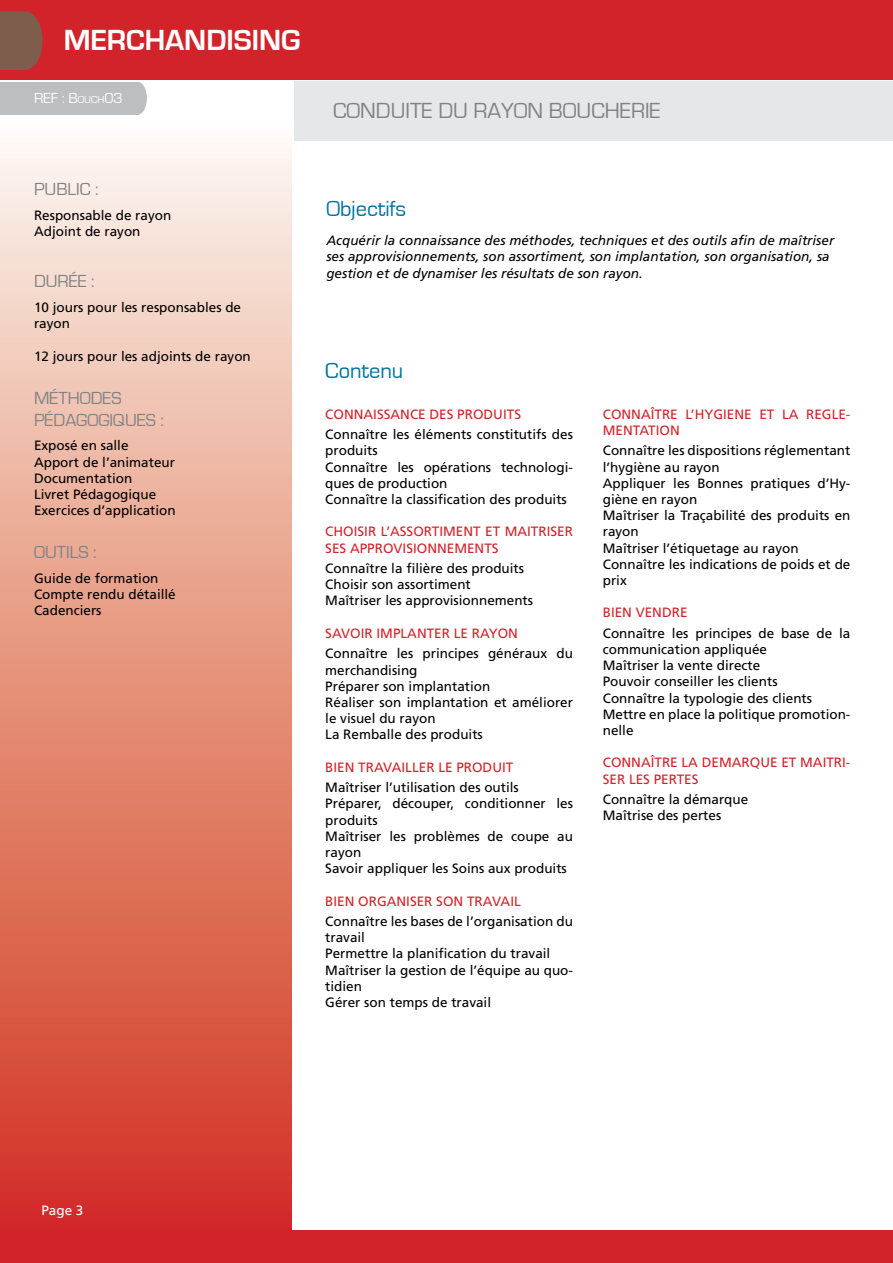
<style>
.page{position:relative;width:893px;height:1263px;background:#fff}
.page>*{position:absolute;margin:0;border:0;box-sizing:border-box;transform-origin:0 0}
.t1{font:700 30px "Eurostile";color:#fff}
.t2{font:22.5px "Eurostile";color:#808285}
.t3{font:22.5px "Eurostile";color:#00749f}
.t4{font:18px/21.6px "Eurostile";color:#808285}
.t5{font:15px "Eurostile";color:#fff}
.t6{font:13.5px/16.2px "Frutiger";color:#000}
.t7{font:13.5px/16.2px "Frutiger";color:#d2232a}
.t8{font:italic 13.5px/16.2px "Frutiger";color:#000}
.t9{font:13.5px "Frutiger";color:#fff}
.s1{font-size:10.5px}
.s2{font-style:inherit}
</style>
<div class="page">
<div style="left:0;top:0;width:893px;height:79px;background:#d2232a"></div>
<svg style="left:0;top:146px;width:292px;height:1083px;background:#e5917f"></svg>
<div style="left:0;top:1229px;width:893px;height:34px;background:#d2232a"></div>
<svg style="left:0;top:11px;width:43px;height:59px;background:#865649"></svg>
<div style="left:295px;top:81px;width:598px;height:59px;background:#e6e7e8"></div>
<div style="left:0;top:82px;width:139px;height:33px;background:#bcbec0"></div>
<div style="left:129px;top:82px;width:18px;height:33px;background:#bcbec0;border-radius:50%"></div>
<h1 class="t1" style="left:64px;top:24px;width:238px">MERCHANDISING</h1>
<p class="t5" style="left:34px;top:90px;width:90px">REF : B<span class="s1">OUCH</span><span class="s2">03</span></p>
<h2 class="t2" style="left:333px;top:99px;width:329px">CONDUITE DU RAYON BOUCHERIE</h2>
<h3 class="t4" style="left:34px;top:178px;width:66px">PUBLIC :</h3>
<p class="t6" style="left:34px;top:207px;width:139px">Responsable de rayon<br>Adjoint de rayon</p>
<h3 class="t4" style="left:34px;top:271px;width:62px">DURÉE :</h3>
<p class="t6" style="left:34px;top:299px;width:209px">10 jours pour les responsables de rayon</p>
<p class="t6" style="left:34px;top:348px;width:218px">12 jours pour les adjoints de rayon</p>
<h3 class="t4" style="left:34px;top:388px;width:131px">MÉTHODES<br>PÉDAGOGIQUES :</h3>
<p class="t6" style="left:34px;top:437px;width:143px">Exposé en salle<br>Apport de l’animateur<br>Documentation<br>Livret Pédagogique<br>Exercices d’application</p>
<h3 class="t4" style="left:34px;top:542px;width:64px">OUTILS :</h3>
<p class="t6" style="left:34px;top:570px;width:143px">Guide de formation<br>Compte rendu détaillé<br>Cadenciers</p>
<h2 class="t3" style="left:326px;top:197px;width:81px">Objectifs</h2>
<p class="t8" style="left:326px;top:232px;width:509px">Acquérir la connaissance des méthodes, techniques et des outils afin de maîtriser ses approvisionnements, son assortiment, son implantation, son organisation, sa gestion et de dynamiser les résultats de son rayon.</p>
<h2 class="t3" style="left:325px;top:358px;width:80px">Contenu</h2>
<p class="t7" style="left:325px;top:406px;width:197px">CONNAISSANCE DES PRODUITS</p>
<p class="t6" style="left:325px;top:426px;width:249px">Connaître les éléments constitutifs des produits<br>Connaître les opérations technologi&shy;ques de production<br>Connaître la classification des produits</p>
<p class="t7" style="left:325px;top:523px;width:249px">CHOISIR L’ASSORTIMENT ET MAITRISER<br>SES APPROVISIONNEMENTS</p>
<p class="t6" style="left:325px;top:560px;width:209px">Connaître la filière des produits<br>Choisir son assortiment<br>Maîtriser les approvisionnements</p>
<p class="t7" style="left:325px;top:625px;width:194px">SAVOIR IMPLANTER LE RAYON</p>
<p class="t6" style="left:325px;top:645px;width:249px">Connaître les principes généraux du merchandising<br>Préparer son implantation<br>Réaliser son implantation et améliorer le visuel du rayon<br>La Remballe des produits</p>
<p class="t7" style="left:325px;top:759px;width:190px">BIEN TRAVAILLER LE PRODUIT</p>
<p class="t6" style="left:325px;top:779px;width:249px">Maîtriser l’utilisation des outils<br>Préparer, découper, conditionner les produits<br>Maîtriser les problèmes de coupe au rayon<br>Savoir appliquer les Soins aux produits</p>
<p class="t7" style="left:325px;top:893px;width:197px">BIEN ORGANISER SON TRAVAIL</p>
<p class="t6" style="left:325px;top:913px;width:249px">Connaître les bases de l’organisation du travail<br>Permettre la planification du travail<br>Maîtriser la gestion de l’équipe au quo&shy;tidien<br>Gérer son temps de travail</p>
<p class="t7" style="left:603px;top:406px;width:249px">CONNAÎTRE L’HYGIENE ET LA REGLE-<br>MENTATION</p>
<p class="t6" style="left:603px;top:442px;width:249px">Connaître les dispositions réglementant l’hygiène au rayon<br>Appliquer les Bonnes pratiques d’Hy&shy;giène en rayon<br>Maîtriser la Traçabilité des produits en rayon<br>Maîtriser l’étiquetage au rayon<br>Connaître les indications de poids et de prix</p>
<p class="t7" style="left:603px;top:604px;width:86px">BIEN VENDRE</p>
<p class="t6" style="left:603px;top:625px;width:249px">Connaître les principes de base de la communication appliquée<br>Maîtriser la vente directe<br>Pouvoir conseiller les clients<br>Connaître la typologie des clients<br>Mettre en place la politique promotion&shy;nelle</p>
<p class="t7" style="left:603px;top:754px;width:249px">CONNAÎTRE LA DEMARQUE ET MAITRI-<br>SER LES PERTES</p>
<p class="t6" style="left:603px;top:791px;width:147px">Connaître la démarque<br>Maîtrise des pertes</p>
<p class="t9" style="left:41px;top:1203px;width:44px">Page 3</p>
</div>
